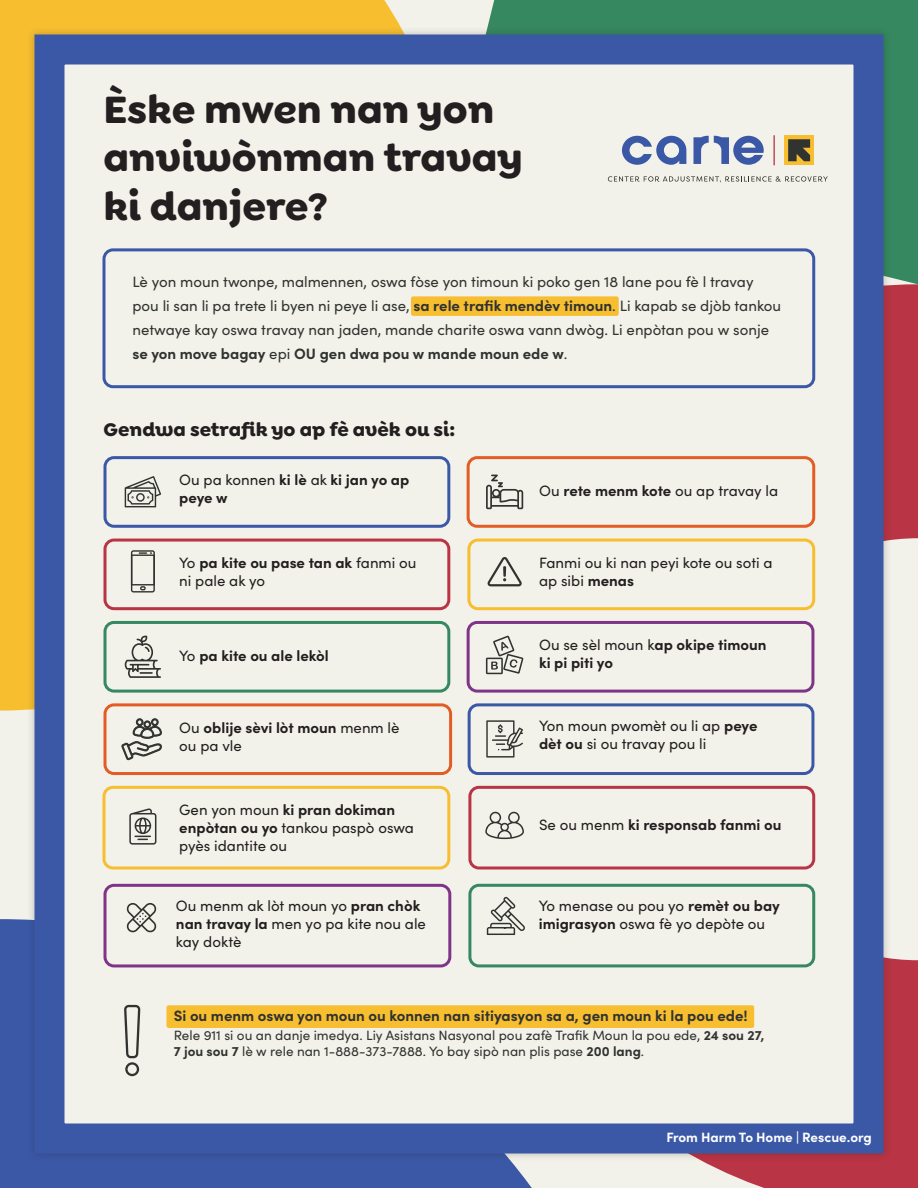
<style>
.page{position:relative;width:918px;height:1188px;background:#fff}
.page>*{position:absolute;margin:0;border:0;box-sizing:border-box;transform-origin:0 0}
.t1{font:700 40.5px/48.6px "Goldplay Alt";color:#231f20}
.t2{font:700 19.5px "Goldplay Alt";color:#231f20}
.t3{font:15px/18px "Sofia Pro";color:#231f20}
.t4{font:15px/24px "Sofia Pro";color:#313330}
.t5{font:700 15px/18px "Sofia Pro";color:#231f20}
.t6{font:700 15px "Sofia Pro";color:#313330}
.t7{font:13.5px/16.2px "Sofia Pro";color:#313330}
.t8{font:700 13.5px "Sofia Pro";color:#fff}
.s1{font-weight:700}
.s2{font-weight:400}
</style>
<div class="page">
<div style="left:0;top:919px;width:453px;height:269px;background:#3b58a7"></div>
<svg style="left:453px;top:284px;width:465px;height:904px"></svg>
<div style="left:0;top:0;width:452px;height:711px;background:#f7be30"></div>
<div style="left:452px;top:0;width:466px;height:284px;background:#35885f"></div>
<div style="left:26px;top:26px;width:866px;height:1136px;background:#231f20;opacity:.25"></div>
<div style="left:50px;top:50px;width:818px;height:1088px;background:#f2f2ea"></div>
<div style="left:34px;top:34px;width:850px;height:1120px;border:30px solid #3b58a7"></div>
<div style="left:103px;top:248px;width:712px;height:140px;border:3px solid #3b58a7;border-radius:9px"></div>
<div style="left:412px;top:297px;width:206px;height:18px;background:#f7be30;border-radius:2px"></div>
<div style="left:411px;top:296px;width:208px;height:20px;border:2px solid #f7be30;border-radius:2px"></div>
<svg style="left:608px;top:176px;width:220px;height:6px"></svg>
<svg style="left:622px;top:136px;width:64px;height:29px"></svg>
<svg style="left:693px;top:136px;width:71px;height:29px"></svg>
<div style="left:785px;top:136px;width:29px;height:29px;background:#f7be30"></div>
<svg style="left:788px;top:139px;width:22px;height:22px"></svg>
<hr style="left:774px;top:135px;width:1px;height:30px;background:#b93444">
<div style="left:167px;top:1006px;width:586px;height:21px;background:#f7be30;border-radius:2px"></div>
<div style="left:166px;top:1005px;width:588px;height:23px;border:2px solid #f7be30;border-radius:2px"></div>
<svg style="left:124px;top:1005px;width:16px;height:71px"></svg>
<div style="left:104px;top:456px;width:346px;height:72px;border:3px solid #3b58a7;border-radius:9px"></div>
<div style="left:468px;top:703px;width:346px;height:72px;border:3px solid #3b58a7;border-radius:9px"></div>
<div style="left:467px;top:456px;width:348px;height:72px;border:3px solid #e45c25;border-radius:9px"></div>
<div style="left:104px;top:703px;width:348px;height:72px;border:3px solid #e45c25;border-radius:9px"></div>
<div style="left:104px;top:539px;width:346px;height:71px;border:3px solid #b93444;border-radius:9px"></div>
<div style="left:468px;top:786px;width:347px;height:83px;border:3px solid #b93444;border-radius:9px"></div>
<div style="left:467px;top:621px;width:347px;height:72px;border:3px solid #803487;border-radius:9px"></div>
<div style="left:104px;top:884px;width:347px;height:83px;border:3px solid #803487;border-radius:9px"></div>
<div style="left:104px;top:621px;width:346px;height:72px;border:3px solid #35885f;border-radius:9px"></div>
<div style="left:467px;top:539px;width:348px;height:71px;border:3px solid #f7be30;border-radius:9px"></div>
<div style="left:103px;top:786px;width:347px;height:83px;border:3px solid #f7be30;border-radius:9px"></div>
<svg style="left:125px;top:476px;width:36px;height:31px"></svg>
<svg style="left:131px;top:550px;width:24px;height:43px"></svg>
<svg style="left:124px;top:636px;width:37px;height:42px"></svg>
<svg style="left:486px;top:636px;width:38px;height:38px"></svg>
<svg style="left:487px;top:557px;width:35px;height:29px"></svg>
<svg style="left:486px;top:475px;width:37px;height:34px"></svg>
<svg style="left:121px;top:718px;width:41px;height:42px"></svg>
<svg style="left:129px;top:808px;width:27px;height:37px"></svg>
<div style="left:468px;top:884px;width:347px;height:83px;border:3px solid #35885f;border-radius:9px"></div>
<svg style="left:487px;top:897px;width:38px;height:38px"></svg>
<svg style="left:486px;top:720px;width:37px;height:38px"></svg>
<svg style="left:126px;top:903px;width:31px;height:30px"></svg>
<svg style="left:485px;top:812px;width:39px;height:27px"></svg>
<h1 class="t1" style="left:104px;top:84px;width:421px">Èske mwen nan yon anviwònman travay ki danjere?</h1>
<p class="t4" style="left:133px;top:269px;width:650px">Lè yon moun twonpe, malmennen, oswa fòse yon timoun ki poko gen 18 lane pou fè l travay pou li san li pa trete li byen ni peye li ase, <span class="s1">sa rele trafik mendèv timoun</span>. Li kapab se djòb tankou netwaye kay oswa travay nan jaden, mande charite oswa vann dwòg. Li enpòtan pou w sonje <span class="s1">se yon move bagay</span> epi <span class="s1">OU gen dwa pou w mande moun ede w</span>.</p>
<h2 class="t2" style="left:104px;top:417px;width:353px">Gendwa setrafik yo ap fè avèk ou si:</h2>
<p class="t5" style="left:179px;top:470px;width:232px"><span class="s2">Ou pa konnen</span> ki lè <span class="s2">ak</span> ki jan yo ap peye w</p>
<p class="t3" style="left:179px;top:553px;width:239px">Yo <span class="s1">pa kite ou pase tan ak</span> fanmi ou ni pale ak yo</p>
<p class="t5" style="left:179px;top:645px;width:151px"><span class="s2">Yo</span> pa kite ou ale lekòl</p>
<p class="t5" style="left:179px;top:717px;width:222px"><span class="s2">Ou</span> oblije sèvi lòt moun <span class="s2">menm lè ou pa vle</span></p>
<p class="t3" style="left:179px;top:800px;width:236px">Gen yon moun <span class="s1">ki pran dokiman enpòtan ou yo</span> tankou paspò oswa pyès idantite ou</p>
<p class="t3" style="left:176px;top:896px;width:252px">Ou menm ak lòt moun yo <span class="s1">pran chòk nan travay la</span> men yo pa kite nou ale kay doktè</p>
<p class="t3" style="left:539px;top:481px;width:241px">Ou <span class="s1">rete menm kote</span> ou ap travay la</p>
<p class="t3" style="left:539px;top:553px;width:235px">Fanmi ou ki nan peyi kote ou soti a ap sibi <span class="s1">menas</span></p>
<p class="t5" style="left:539px;top:635px;width:229px"><span class="s2">Ou se sèl moun k</span>ap okipe timoun ki pi piti yo</p>
<p class="t3" style="left:539px;top:716px;width:220px">Yon moun pwomèt ou li ap <span class="s1">peye dèt ou</span> si ou travay pou li</p>
<p class="t5" style="left:539px;top:815px;width:244px"><span class="s2">Se ou menm</span> ki responsab fanmi ou</p>
<p class="t3" style="left:539px;top:896px;width:243px">Yo menase ou pou yo <span class="s1">remèt ou bay imigrasyon</span> oswa fè yo depòte ou</p>
<p class="t6" style="left:174px;top:1004px;width:575px">Si ou menm oswa yon moun ou konnen nan sitiyasyon sa a, gen moun ki la pou ede!</p>
<p class="t7" style="left:174px;top:1026px;width:592px">Rele 911 si ou an danje imedya. Liy Asistans Nasyonal pou zafè Trafik Moun la pou ede, <span class="s1">24 sou 27,<br>7 jou sou 7</span> lè w rele nan 1-888-373-7888. Yo bay sipò nan plis pase <span class="s1">200 lang</span>.</p>
<p class="t8" style="left:666px;top:1127px;width:207px">From Harm To Home | Rescue.org</p>
</div>
